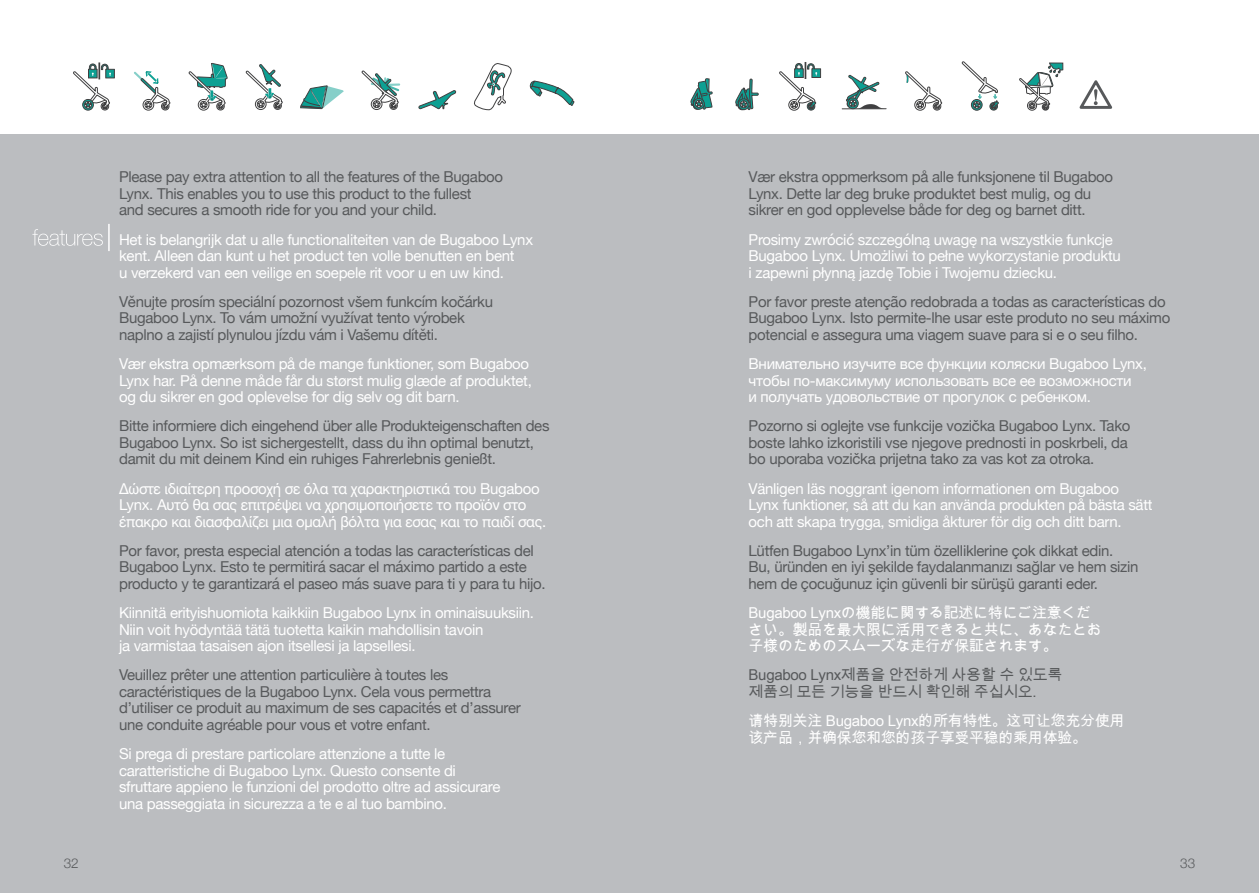
<style>
.page{position:relative;width:1259px;height:893px;background:#fff}
.page>*{position:absolute;margin:0;border:0;box-sizing:border-box;transform-origin:0 0}
.t1{font:15px/16.5px "Helvetica Neue";letter-spacing:-.02em;color:#57595b}
.t2{font:15px/16.5px "Helvetica Neue";letter-spacing:-.02em;color:#fff}
.t3{font:15px/16.5px "Arial Unicode MS";letter-spacing:-.02em;color:#fff}
.t4{font:15px/16.5px "Arial Unicode MS";letter-spacing:-.02em;color:#57595b}
.t5{font:300 13.5px "Helvetica Neue";color:#57595b}
</style>
<div class="page">
<div style="left:625px;top:134px;width:634px;height:759px;background:#bbbdc0"></div>
<div style="left:0;top:134px;width:629px;height:759px;background:#bbbdc0"></div>
<svg style="left:300px;top:86px;width:44px;height:23px"></svg>
<svg style="left:32px;top:229px;width:71px;height:17px"></svg>
<hr style="left:108px;top:224px;width:2px;height:27px;background:#fff">
<svg style="left:73px;top:63px;width:42px;height:47px"></svg>
<svg style="left:134px;top:71px;width:36px;height:39px"></svg>
<svg style="left:189px;top:63px;width:38px;height:47px"></svg>
<svg style="left:690px;top:78px;width:22px;height:32px"></svg>
<svg style="left:362px;top:71px;width:38px;height:39px"></svg>
<svg style="left:419px;top:90px;width:37px;height:19px"></svg>
<svg style="left:474px;top:63px;width:38px;height:47px"></svg>
<svg style="left:529px;top:81px;width:45px;height:25px"></svg>
<svg style="left:735px;top:78px;width:23px;height:33px"></svg>
<svg style="left:779px;top:62px;width:42px;height:48px"></svg>
<hr style="left:842px;top:108px;width:44px;height:1px;background:#404041">
<svg style="left:846px;top:75px;width:39px;height:34px"></svg>
<svg style="left:905px;top:71px;width:37px;height:39px"></svg>
<svg style="left:962px;top:62px;width:36px;height:48px"></svg>
<svg style="left:1019px;top:62px;width:44px;height:48px"></svg>
<svg style="left:1079px;top:80px;width:33px;height:29px"></svg>
<svg style="left:246px;top:64px;width:37px;height:46px"></svg>
<p class="t1" style="left:119px;top:170px;width:385px">Please pay extra attention to all the features of the Bugaboo<br>Lynx. This enables you to use this product to the fullest<br>and secures a smooth ride for you and your child.</p>
<p class="t2" style="left:119px;top:232px;width:415px">Het is belangrijk dat u alle functionaliteiten van de Bugaboo Lynx kent. Alleen dan kunt u het product ten volle benutten en bent<br>u verzekerd van een veilige en soepele rit voor u en uw kind.</p>
<p class="t1" style="left:119px;top:294px;width:375px">Věnujte prosím speciální pozornost všem funkcím kočárku<br>Bugaboo Lynx. To vám umožní využívat tento výrobek naplno a zajistí plynulou jízdu vám i Vašemu dítěti.</p>
<p class="t2" style="left:119px;top:356px;width:414px">Vær ekstra opmærksom på de mange funktioner, som Bugaboo<br>Lynx har. På denne måde får du størst mulig glæde af produktet, og du sikrer en god oplevelse for dig selv og dit barn.</p>
<p class="t1" style="left:119px;top:419px;width:432px">Bitte informiere dich eingehend über alle Produkteigenschaften des<br>Bugaboo Lynx. So ist sichergestellt, dass du ihn optimal benutzt, damit du mit deinem Kind ein ruhiges Fahrerlebnis genießt.</p>
<p class="t2" style="left:119px;top:481px;width:429px">Δώστε ιδιαίτερη προσοχή σε όλα τα χαρακτηριστικά του Bugaboo<br>Lynx. Αυτό θα σας επιτρέψει να χρησιμοποιήσετε το προϊόν στο έπακρο και διασφαλίζει μια ομαλή βόλτα για εσας και το παιδί σας.</p>
<p class="t1" style="left:119px;top:543px;width:428px">Por favor, presta especial atención a todas las características del<br>Bugaboo Lynx. Esto te permitirá sacar el máximo partido a este producto y te garantizará el paseo más suave para ti y para tu hijo.</p>
<p class="t2" style="left:119px;top:605px;width:416px">Kiinnitä erityishuomiota kaikkiin Bugaboo Lynx in ominaisuuksiin.<br>Niin voit hyödyntää tätä tuotetta kaikin mahdollisin tavoin<br>ja varmistaa tasaisen ajon itsellesi ja lapsellesi.</p>
<p class="t1" style="left:119px;top:668px;width:403px">Veuillez prêter une attention particulière à toutes les caractéristiques de la Bugaboo Lynx. Cela vous permettra d’utiliser ce produit au maximum de ses capacités et d’assurer une conduite agréable pour vous et votre enfant.</p>
<p class="t2" style="left:119px;top:746px;width:383px">Si prega di prestare particolare attenzione a tutte le caratteristiche di Bugaboo Lynx. Questo consente di sfruttare appieno le funzioni del prodotto oltre ad assicurare una passeggiata in sicurezza a te e al tuo bambino.</p>
<p class="t1" style="left:748px;top:170px;width:366px">Vær ekstra oppmerksom på alle funksjonene til Bugaboo<br>Lynx. Dette lar deg bruke produktet best mulig, og du sikrer en god opplevelse både for deg og barnet ditt.</p>
<p class="t2" style="left:748px;top:232px;width:374px">Prosimy zwrócić szczególną uwagę na wszystkie funkcje<br>Bugaboo Lynx. Umożliwi to pełne wykorzystanie produktu i zapewni płynną jazdę Tobie i Twojemu dziecku.</p>
<p class="t1" style="left:748px;top:294px;width:423px">Por favor preste atenção redobrada a todas as características do<br>Bugaboo Lynx. Isto permite-lhe usar este produto no seu máximo potencial e assegura uma viagem suave para si e o seu filho.</p>
<p class="t2" style="left:748px;top:356px;width:400px">Внимательно изучите все функции коляски Bugaboo Lynx, чтобы по-максимуму использовать все ее возможности<br>и получать удовольствие от прогулок с ребенком.</p>
<p class="t1" style="left:748px;top:419px;width:383px">Pozorno si oglejte vse funkcije vozička Bugaboo Lynx. Tako boste lahko izkoristili vse njegove prednosti in poskrbeli, da bo uporaba vozička prijetna tako za vas kot za otroka.</p>
<p class="t2" style="left:748px;top:481px;width:405px">Vänligen läs noggrant igenom informationen om Bugaboo<br>Lynx funktioner, så att du kan använda produkten på bästa sätt och att skapa trygga, smidiga åkturer för dig och ditt barn.</p>
<p class="t1" style="left:748px;top:543px;width:391px">Lütfen Bugaboo Lynx’in tüm özelliklerine çok dikkat edin.<br>Bu, üründen en iyi şekilde faydalanmanızı sağlar ve hem sizin hem de çocuğunuz için güvenli bir sürüşü garanti eder.</p>
<p class="t3" style="left:748px;top:604px;width:355px">Bugaboo Lynxの機能に関する記述に特にご注意ください。製品を最大限に活用できると共に、あなたとお子様のためのスムーズな走行が保証されます。</p>
<p class="t4" style="left:748px;top:666px;width:315px">Bugaboo Lynx제품을 안전하게 사용할 수 있도록 제품의 모든 기능을 반드시 확인해 주십시오.</p>
<p class="t3" style="left:748px;top:712px;width:377px">请特别关注 Bugaboo Lynx的所有特性。这可让您充分使用该产品，并确保您和您的孩子享受平稳的乘用体验。</p>
<p class="t5" style="left:64px;top:852px;width:17px">32</p>
<p class="t5" style="left:1180px;top:852px;width:17px">33</p>
</div>
